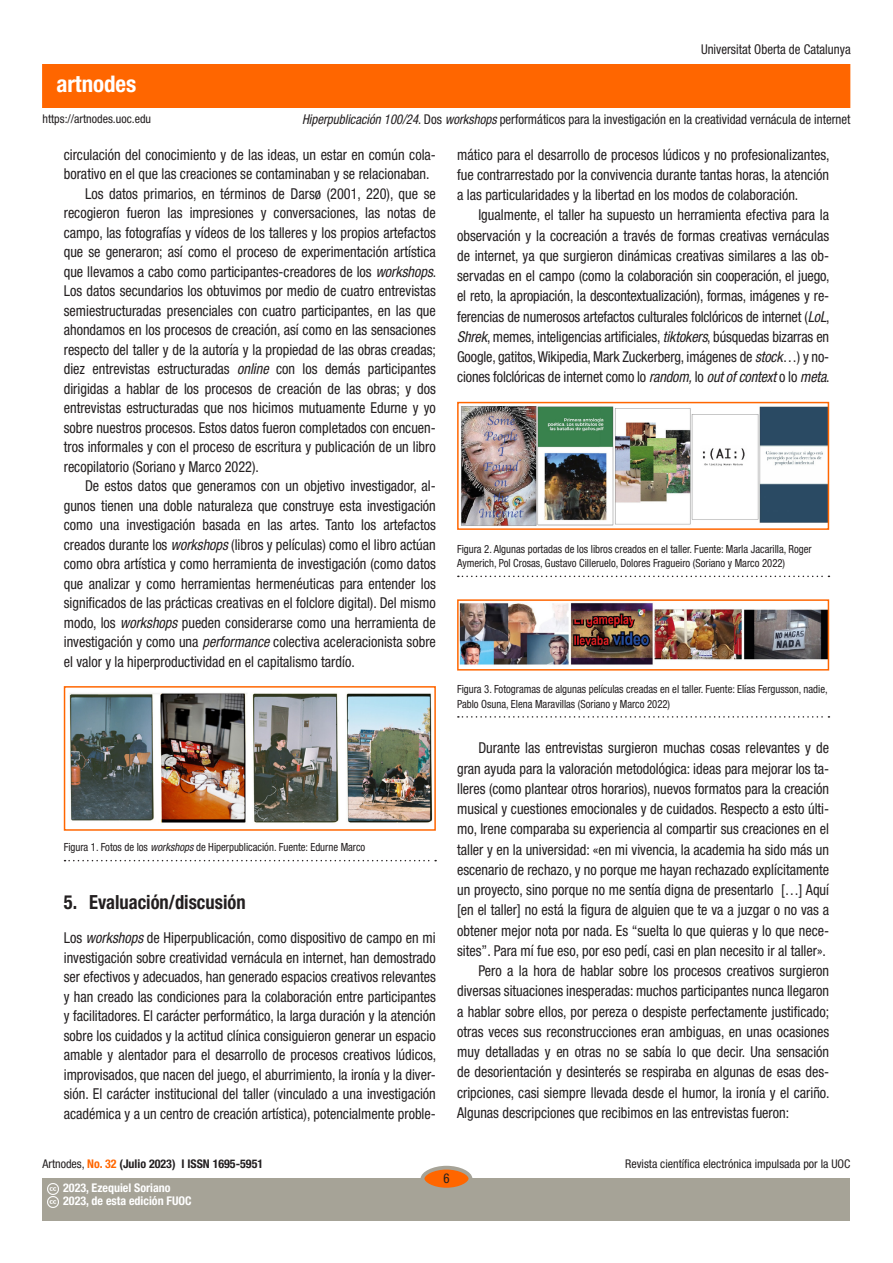
<style>
.page{position:relative;width:893px;height:1263px;background:#fff}
.page>*{position:absolute;margin:0;border:0;box-sizing:border-box;transform-origin:0 0}
.t1{font:700 condensed 22.95px "Helvetica Neue LT Std";color:#fff}
._03_apartat_1{font:700 condensed 19.5px "Helvetica Neue LT Std";color:#231f20;scale:.95 1}
._02_texto_base{font:condensed 15px/20.2px "Helvetica Neue LT Std";color:#231f20;text-align:justify;scale:.95 1}
._02_texto_base_1{font:condensed 15px/19.5px "Helvetica Neue LT Std";color:#231f20;text-align:justify;scale:.95 1}
.t2{font:condensed 13.5px "Helvetica Neue LT Std";color:#231f20;scale:.95 1}
.t3{font:condensed 12px "Helvetica Neue LT Std";color:#231f20}
.t4{font:700 condensed 12px/13.5px "Helvetica Neue LT Std";color:#fff}
.t5{font:700 condensed 12px "Helvetica Neue LT Std";color:#231f20}
.titulo_figura{font:condensed 11.25px/14.2px "Helvetica Neue LT Std";color:#231f20;scale:.95 1}
.s1{font-style:italic}
.s2{font-weight:400}
.s3{color:#f60}
</style>
<div class="page">
<div style="left:43px;top:65px;width:807px;height:42px;background:#f60"></div>
<div style="left:43px;top:1178px;width:807px;height:42px;background:#a6a397"></div>
<div style="left:422px;top:1168px;width:48px;height:21px;background:#f60;border-radius:50%"></div>
<div style="left:421px;top:1166px;width:51px;height:25px;border:4px solid #a6a397;border-radius:50%"></div>
<svg style="left:47px;top:1183px;width:11px;height:25px"></svg>
<svg style="left:65px;top:860px;width:371px;height:1px"></svg>
<img style="left:69px;top:693px;width:364px;height:130px">
<div style="left:64px;top:686px;width:372px;height:145px;border:2px solid #f60"></div>
<svg style="left:458px;top:576px;width:371px;height:1px"></svg>
<svg style="left:458px;top:716px;width:371px;height:2px"></svg>
<img style="left:461px;top:406px;width:365px;height:120px">
<div style="left:457px;top:402px;width:372px;height:128px;border:2px solid #f60"></div>
<img style="left:460px;top:603px;width:366px;height:62px">
<div style="left:457px;top:599px;width:372px;height:71px;border:2px solid #f60"></div>
<h1 class="t1" style="left:56px;top:69px;width:81px">artnodes</h1>
<p class="t2" style="left:701px;top:42px;width:159px">Universitat Oberta de Catalunya</p>
<p class="t3" style="left:43px;top:112px;width:110px">https://artnodes.uoc.edu</p>
<p class="t2" style="left:302px;top:112px;width:579px"><span class="s1">Hiperpublicación 100/24</span>. Dos <span class="s1">workshops</span> performáticos para la investigación en la creatividad vernácula de internet</p>
<p class="_02_texto_base_1" style="left:64px;top:144px;width:393px">circulación del conocimiento y de las ideas, un estar en común cola&shy;borativo en el que las creaciones se contaminaban y se relacionaban.</p>
<p class="_02_texto_base" style="left:64px;top:183px;width:394px;line-height:19.5px;text-indent:21px">Los datos primarios, en términos de Darsø (2001, 220), que se recogieron fueron las impresiones y conversaciones, las notas de campo, las fotografías y vídeos de los talleres y los propios artefactos que se generaron; así como el proceso de experimentación artística que llevamos a cabo como participantes-creadores de los <span class="s1">workshops</span>.<br>Los datos secundarios los obtuvimos por medio de cuatro entrevistas semiestructuradas presenciales con cuatro participantes, en las que ahondamos en los procesos de creación, así como en las sensaciones respecto del taller y de la autoría y la propiedad de las obras creadas; diez entrevistas estructuradas <span class="s1">online</span> con los demás participantes dirigidas a hablar de los procesos de creación de las obras; y dos entrevistas estructuradas que nos hicimos mutuamente Edurne y yo sobre nuestros procesos. Estos datos fueron completados con encuen&shy;tros informales y con el proceso de escritura y publicación de un libro recopilatorio (Soriano y Marco 2022).</p>
<p class="_02_texto_base" style="left:64px;top:476px;width:393px;line-height:19.5px;text-indent:21px">De estos datos que generamos con un objetivo investigador, al&shy;gunos tienen una doble naturaleza que construye esta investigación como una investigación basada en las artes. Tanto los artefactos creados durante los <span class="s1">workshops</span> (libros y películas) como el libro actúan como obra artística y como herramienta de investigación (como datos que analizar y como herramientas hermenéuticas para entender los significados de las prácticas creativas en el folclore digital). Del mismo modo, los <span class="s1">workshops</span> pueden considerarse como una herramienta de investigación y como una <span class="s1">performance</span> colectiva aceleracionista sobre el valor y la hiperproductividad en el capitalismo tardío.</p>
<p class="titulo_figura" style="left:64px;top:840px;width:319px">Figura 1. Fotos de los <span class="s1">workshops</span> de Hiperpublicación. Fuente: Edurne Marco</p>
<h2 class="_03_apartat_1" style="left:64px;top:891px;width:193px">5. Evaluación/discusión</h2>
<p class="_02_texto_base_1" style="left:64px;top:928px;width:394px">Los <span class="s1">workshops</span> de Hiperpublicación, como dispositivo de campo en mi investigación sobre creatividad vernácula en internet, han demostrado ser efectivos y adecuados, han generado espacios creativos relevantes y han creado las condiciones para la colaboración entre participantes y facilitadores. El carácter performático, la larga duración y la atención sobre los cuidados y la actitud clínica consiguieron generar un espacio amable y alentador para el desarrollo de procesos creativos lúdicos, improvisados, que nacen del juego, el aburrimiento, la ironía y la diver&shy;sión. El carácter institucional del taller (vinculado a una investigación académica y a un centro de creación artística), potencialmente proble-</p>
<p class="_02_texto_base_1" style="left:457px;top:144px;width:394px;line-height:20.2px">mático para el desarrollo de procesos lúdicos y no profesionalizantes, fue contrarrestado por la convivencia durante tantas horas, la atención a las particularidades y la libertad en los modos de colaboración.</p>
<p class="_02_texto_base" style="left:457px;top:205px;width:394px;text-indent:21px">Igualmente, el taller ha supuesto un herramienta efectiva para la observación y la cocreación a través de formas creativas vernáculas de internet, ya que surgieron dinámicas creativas similares a las ob&shy;servadas en el campo (como la colaboración sin cooperación, el juego, el reto, la apropiación, la descontextualización), formas, imágenes y re&shy;ferencias de numerosos artefactos culturales folclóricos de internet (<span class="s1">LoL</span>, <span class="s1">Shrek</span>, memes, inteligencias artificiales, <span class="s1">tiktokers</span>, búsquedas bizarras en Google, gatitos, Wikipedia, Mark Zuckerberg, imágenes de <span class="s1">stock</span>…) y no&shy;ciones folclóricas de internet como lo <span class="s1">random,</span> lo <span class="s1">out of context</span> o lo <span class="s1">meta</span>.</p>
<p class="titulo_figura" style="left:457px;top:542px;width:375px">Figura 2. Algunas portadas de los libros creados en el taller. Fuente: Marla Jacarilla, Roger<br>Aymerich, Pol Crosas, Gustavo Cilleruelo, Dolores Fragueiro (Soriano y Marco 2022)</p>
<p class="titulo_figura" style="left:457px;top:682px;width:392px">Figura 3. Fotogramas de algunas películas creadas en el taller. Fuente: Elías Fergusson, nadie,<br>Pablo Osuna, Elena Maravillas (Soriano y Marco 2022)</p>
<p class="_02_texto_base" style="left:457px;top:738px;width:393px;text-indent:21px">Durante las entrevistas surgieron muchas cosas relevantes y de gran ayuda para la valoración metodológica: ideas para mejorar los ta&shy;lleres (como plantear otros horarios), nuevos formatos para la creación musical y cuestiones emocionales y de cuidados. Respecto a esto últi&shy;mo, Irene comparaba su experiencia al compartir sus creaciones en el taller y en la universidad: «en mi vivencia, la academia ha sido más un escenario de rechazo, y no porque me hayan rechazado explícitamente un proyecto, sino porque no me sentía digna de presentarlo […] Aquí [en el taller] no está la figura de alguien que te va a juzgar o no vas a obtener mejor nota por nada. Es “suelta lo que quieras y lo que nece&shy;sites”. Para mí fue eso, por eso pedí, casi en plan necesito ir al taller».</p>
<p class="_02_texto_base" style="left:457px;top:961px;width:394px;text-indent:21px">Pero a la hora de hablar sobre los procesos creativos surgieron diversas situaciones inesperadas: muchos participantes nunca llegaron a hablar sobre ellos, por pereza o despiste perfectamente justificado; otras veces sus reconstrucciones eran ambiguas, en unas ocasiones muy detalladas y en otras no se sabía lo que decir. Una sensación de desorientación y desinterés se respiraba en algunas de esas des&shy;cripciones, casi siempre llevada desde el humor, la ironía y el cariño.<br>Algunas descripciones que recibimos en las entrevistas fueron:</p>
<p class="t5" style="left:43px;top:1157px;width:222px"><span class="s2">Artnodes,</span> <span class="s3">No. 32</span> (Julio 2023) I ISSN 1695-5951</p>
<p class="t3" style="left:625px;top:1157px;width:227px">Revista científica electrónica impulsada por la UOC</p>
<p class="t4" style="left:63px;top:1181px;width:130px">2023, Ezequiel Soriano<br>2023, de esta edición FUOC</p>
<p class="t2" style="left:443px;top:1171px;width:8px">6</p>
</div>
